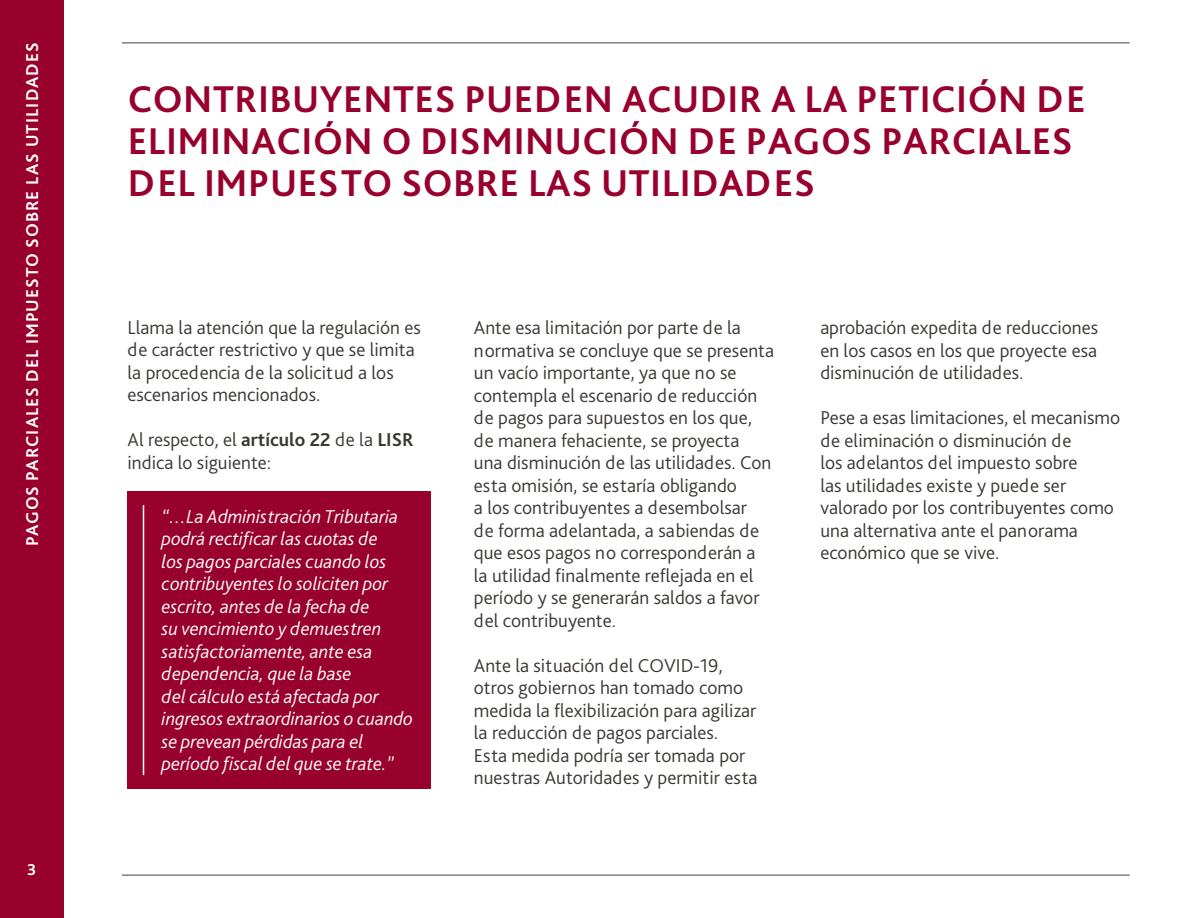
<style>
.page{position:relative;width:1188px;height:918px;background:#fff}
.page>*{position:absolute;margin:0;border:0;box-sizing:border-box;transform-origin:0 0}
.t1{font:700 39px/42px "Bliss Pro";letter-spacing:.015em;color:#98002e}
.t2{font:300 19.5px/22.5px "Bliss Pro";color:#3c3734}
.t3{font:italic 300 19.5px/22.5px "Bliss Pro";color:#fff}
.t4{font:700 18px "Bliss Pro";letter-spacing:.06em;color:#fff}
.t5{font:700 16.5px "Bliss Pro";color:#fff}
.s1{font-weight:700}
</style>
<div class="page">
<div style="left:0;top:0;width:64px;height:918px;background:#98002e"></div>
<hr style="left:122px;top:43px;width:1008px;height:1px;background:#404040">
<hr style="left:122px;top:875px;width:1008px;height:1px;background:#404040">
<div style="left:128px;top:491px;width:303px;height:298px;background:#98002e"></div>
<hr style="left:143px;top:505px;width:1px;height:270px;background:#fff">
<p class="t4" style="left:21px;top:546px;width:505px;rotate:-90deg">Pagos Parciales del I mpuesto sobre las Utilidades</p>
<p class="t5" style="left:27px;top:860px;width:11px">3</p>
<h1 class="t1" style="left:128px;top:77px;width:959px">CONTRIBUYENTES PUEDEN ACUDIR A LA PETICIÓN DE<br>ELIMINACIÓN O DISMINUCIÓN DE PAGOS PARCIALES<br>DEL IMPUESTO SOBRE LAS UTILIDADES</h1>
<p class="t2" style="left:128px;top:316px;width:295px">Llama la atención que la regulación es de carácter restrictivo y que se limita la procedencia de la solicitud a los escenarios mencionados.</p>
<p class="t2" style="left:128px;top:428px;width:260px">Al respecto, el <span class="s1">artículo 22</span> de la <span class="s1">LISR </span>indica lo siguiente:</p>
<p class="t3" style="left:162px;top:504px;width:253px">“…La Administración Tributaria podrá rectificar las cuotas de<br>los pagos parciales cuando los contribuyentes lo soliciten por escrito, antes de la fecha de<br>su vencimiento y demuestren satisfactoriamente, ante esa dependencia, que la base<br>del cálculo está afectada por ingresos extraordinarios o cuando se prevean pérdidas para el período fiscal del que se trate.”</p>
<p class="t2" style="left:474px;top:316px;width:302px">Ante esa limitación por parte de la normativa se concluye que se presenta un vacío importante, ya que no se contempla el escenario de reducción de pagos para supuestos en los que, de manera fehaciente, se proyecta<br>una disminución de las utilidades. Con esta omisión, se estaría obligando<br>a los contribuyentes a desembolsar<br>de forma adelantada, a sabiendas de que esos pagos no corresponderán a la utilidad finalmente reflejada en el período y se generarán saldos a favor del contribuyente.</p>
<p class="t2" style="left:474px;top:653px;width:285px">Ante la situación del COVID-19, otros gobiernos han tomado como medida la flexibilización para agilizar la reducción de pagos parciales.<br>Esta medida podría ser tomada por nuestras Autoridades y permitir esta</p>
<p class="t2" style="left:820px;top:316px;width:279px;text-align:justify">aprobación expedita de reducciones en los casos en los que proyecte esa disminución de utilidades.</p>
<p class="t2" style="left:820px;top:406px;width:301px">Pese a esas limitaciones, el mecanismo de eliminación o disminución de<br>los adelantos del impuesto sobre<br>las utilidades existe y puede ser valorado por los contribuyentes como una alternativa ante el panorama económico que se vive.</p>
</div>
